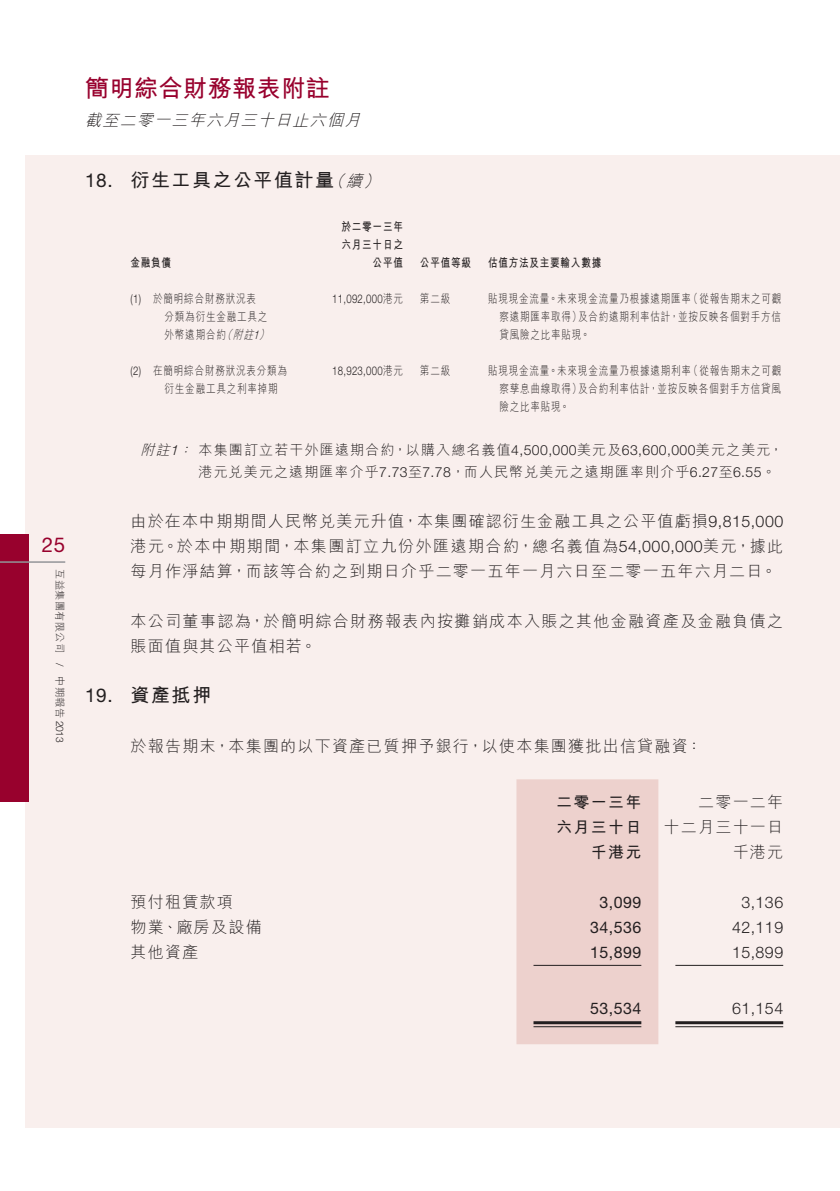
<style>
.page{position:relative;width:840px;height:1191px;background:#fff}
.page>*{position:absolute;margin:0;border:0;box-sizing:border-box;transform-origin:0 0}
.t1{font:700 24px "M Hei HK";letter-spacing:.02em;color:#98012d}
.t2{font:20.4px "Helvetica Neue LT Std";color:#98012d}
.Heading_1{font:700 19px "M Hei HK";letter-spacing:.08em;color:#231f20}
.Heading_1-2{font:19px "Helvetica Neue LT Std";color:#231f20}
.Body_Text{font:300 16px/25px "M Hei HK";letter-spacing:.08em;color:#231f20;text-align:justify}
.Body_Text-2{font:300 16px "Helvetica Neue LT Std";letter-spacing:.03em;color:#231f20}
.Body_Text-3{font:16px "Helvetica Neue LT Std";letter-spacing:.03em;color:#231f20}
.Heading_1-3{font:italic 300 16px "M Hei HK";color:#231f20}
.Body_Text-4{font:700 16px "M Hei HK";letter-spacing:.08em;color:#231f20}
.Notes{font:300 14px "M Hei HK";letter-spacing:.08em;color:#231f20}
.Notes-2{font:italic 300 14px "M Hei HK";color:#231f20}
.Body_Text-5{font:300 12px/18px "M Hei HK";letter-spacing:.08em;color:#231f20;scale:.8 1}
.Body_Text-6{font:700 12px "M Hei HK";letter-spacing:.08em;color:#231f20;scale:.8 1}
.Body_Text-7{font:300 12px "Helvetica Neue LT Std";letter-spacing:.03em;color:#231f20;scale:.8 1}
.Body_Text-8{font:italic 300 12px "M Hei HK";color:#231f20;scale:.8 1}
.t3{font:300 10.2px "M Hei HK";letter-spacing:.03em;color:#231f20}
.t4{font:300 10.2px "Helvetica Neue LT Std";color:#231f20}
.s1{font-family:"Helvetica Neue LT Std"}
.s2{font-style:italic}
.s3{font-family:"Helvetica Neue LT Std";font-style:italic}
.s4{font-family:"M Hei HK"}
</style>
<div class="page">
<div style="left:26px;top:155px;width:813px;height:972px;background:#f9efed"></div>
<div style="left:0;top:534px;width:29px;height:267px;background:#98012d"></div>
<hr style="left:0;top:561px;width:65px;height:2px;background:#939598">
<div style="left:516px;top:779px;width:142px;height:265px;background:#edd1cd"></div>
<hr style="left:533px;top:965px;width:108px;height:1px;background:#231f20">
<hr style="left:675px;top:965px;width:107px;height:1px;background:#231f20">
<hr style="left:533px;top:1021px;width:108px;height:3px;background:#231f20">
<hr style="left:533px;top:1026px;width:108px;height:1px;background:#231f20">
<hr style="left:675px;top:1021px;width:107px;height:3px;background:#231f20">
<hr style="left:675px;top:1026px;width:107px;height:1px;background:#231f20">
<p class="t2" style="left:42px;top:532px;width:25px">25</p>
<p class="t3" style="left:65px;top:569px;width:85px;rotate:90deg">互益集團有限公司</p>
<p class="t4" style="left:66px;top:663px;width:5px;rotate:90deg">/</p>
<p class="t3" style="left:65px;top:676px;width:68px;rotate:90deg">中期報告 <span class="s1">2013</span></p>
<h1 class="t1" style="left:85px;top:71px;width:246px">簡明綜合財務報表附註</h1>
<p class="Heading_1-3" style="left:85px;top:112px;width:280px">截至二零一三年六月三十日止六個月</p>
<p class="Heading_1-2" style="left:85px;top:169px;width:29px">18.</p>
<p class="Heading_1-2" style="left:85px;top:684px;width:29px">19.</p>
<p class="Heading_1" style="left:130px;top:166px;width:205px">衍生工具之公平值計量</p>
<p class="Heading_1-3" style="left:328px;top:173px;width:40px">（續</p>
<p class="Heading_1-3" style="left:363px;top:173px;width:22px">(</p>
<p class="Body_Text-6" style="left:130px;top:253px;width:52px">金融負債</p>
<p class="Body_Text-7" style="left:130px;top:291px;width:15px">)1(</p>
<p class="Body_Text-7" style="left:130px;top:363px;width:15px">)2(</p>
<p class="Body_Text-5" style="left:153px;top:289px;width:130px">於簡明綜合財務狀況表</p>
<p class="Body_Text-5" style="left:253px;top:307px;width:24px;text-indent:-89px">分類為衍生金融工具之<span class="s2">(</span><span class="s3">1</span></p>
<p class="Body_Text-8" style="left:222px;top:328px;width:17px">（</p>
<p class="Body_Text-8" style="left:233px;top:328px;width:30px">附註</p>
<p class="Body_Text-5" style="left:164px;top:325px;width:78px">外幣遠期合約</p>
<p class="Body_Text-5" style="left:153px;top:361px;width:169px">在簡明綜合財務狀況表分類為</p>
<p class="Body_Text-6" style="left:341px;top:217px;width:78px">於二零一三年</p>
<p class="Body_Text-6" style="left:341px;top:235px;width:78px">六月三十日之</p>
<p class="Body_Text-6" style="left:372px;top:253px;width:39px">公平值</p>
<p class="Body_Text-6" style="left:420px;top:253px;width:65px">公平值等級</p>
<p class="Body_Text-6" style="left:488px;top:253px;width:143px">估值方法及主要輸入數據</p>
<p class="Body_Text-7" style="left:332px;top:291px;width:90px">11,092,000<span class="s4">港元</span></p>
<p class="Body_Text-5" style="left:420px;top:289px;width:39px">第二級</p>
<p class="Body_Text-5" style="left:688px;top:289px;width:118px">（從報告期末之可觀</p>
<p class="Body_Text-5" style="left:488px;top:289px;width:255px">貼現現金流量。未來現金流量乃根據遠期匯率</p>
<p class="Body_Text-5" style="left:499px;top:307px;width:115px">察遠期匯率取得）貸風險之比率貼現。</p>
<p class="Body_Text-5" style="left:577px;top:307px;width:255px">及合約遠期利率估計，並按反映各個對手方信</p>
<p class="Body_Text-7" style="left:332px;top:363px;width:90px">18,923,000<span class="s4">港元</span></p>
<p class="Body_Text-5" style="left:420px;top:361px;width:39px">第二級</p>
<p class="Body_Text-5" style="left:688px;top:361px;width:118px">（從報告期末之可觀</p>
<p class="Body_Text-5" style="left:488px;top:361px;width:255px">貼現現金流量。未來現金流量乃根據遠期利率</p>
<p class="Body_Text-5" style="left:577px;top:379px;width:255px">及合約利率估計，並按反映各個對手方信貸風</p>
<p class="Body_Text-5" style="left:499px;top:379px;width:104px">察孳息曲線取得）險之比率貼現。</p>
<p class="Notes" style="left:170px;top:443px;width:614px"><span class="s3">1</span><span class="s2">：</span>本集團訂立若干外匯遠期合約，以購入總名義值<span class="s1">4,500,000</span>美元及<span class="s1">63,600,000</span>美元之美元，</p>
<p class="Body_Text-5" style="left:164px;top:379px;width:143px">衍生金融工具之利率掉期</p>
<p class="Notes-2" style="left:140px;top:443px;width:34px">附註</p>
<p class="Notes" style="left:198px;top:465px;width:578px">港元兌美元之遠期匯率介乎<span class="s1">7.73</span>至<span class="s1">7.78</span>，而人民幣兌美元之遠期匯率則介乎<span class="s1">6.27</span>至<span class="s1">6.55</span>。</p>
<p class="Body_Text" style="left:130px;top:508px;width:653px">由於在本中期期間人民幣兌美元升值，本集團確認衍生金融工具之公平值虧損<span class="s1">9,815,000</span>港元。於本中期期間，本集團訂立九份外匯遠期合約，總名義值為<span class="s1">54,000,000</span>美元，據此每月作淨結算，而該等合約之到期日介乎二零一五年一月六日至二零一五年六月二日。</p>
<p class="Body_Text" style="left:130px;top:608px;width:653px">本公司董事認為，於簡明綜合財務報表內按攤銷成本入賬之其他金融資產及金融負債之賬面值與其公平值相若。</p>
<p class="Heading_1" style="left:130px;top:681px;width:82px">資產抵押</p>
<p class="Body_Text" style="left:130px;top:733px;width:573px">於報告期末，本集團的以下資產已質押予銀行，以使本集團獲批出信貸融資：</p>
<p class="Body_Text-4" style="left:556px;top:790px;width:86px">二零一三年</p>
<p class="Body_Text-4" style="left:556px;top:815px;width:86px">六月三十日</p>
<p class="Body_Text-4" style="left:590px;top:840px;width:52px">千港元</p>
<p class="Body_Text" style="left:697px;top:789px;width:86px">二零一二年</p>
<p class="Body_Text" style="left:663px;top:814px;width:121px">十二月三十一日</p>
<p class="Body_Text" style="left:732px;top:839px;width:52px">千港元</p>
<p class="Body_Text" style="left:130px;top:889px;width:104px">預付租賃款項</p>
<p class="Body_Text-3" style="left:599px;top:892px;width:43px">3,099</p>
<p class="Body_Text-2" style="left:741px;top:892px;width:43px">3,136</p>
<p class="Body_Text" style="left:130px;top:914px;width:133px">物業、廠房及設備</p>
<p class="Body_Text-3" style="left:589px;top:917px;width:53px">34,536</p>
<p class="Body_Text-2" style="left:731px;top:917px;width:53px">42,119</p>
<p class="Body_Text" style="left:130px;top:939px;width:69px">其他資產</p>
<p class="Body_Text-3" style="left:589px;top:942px;width:53px">15,899</p>
<p class="Body_Text-2" style="left:731px;top:942px;width:53px">15,899</p>
<p class="Body_Text-3" style="left:589px;top:998px;width:53px">53,534</p>
<p class="Body_Text-2" style="left:731px;top:998px;width:53px">61,154</p>
</div>
